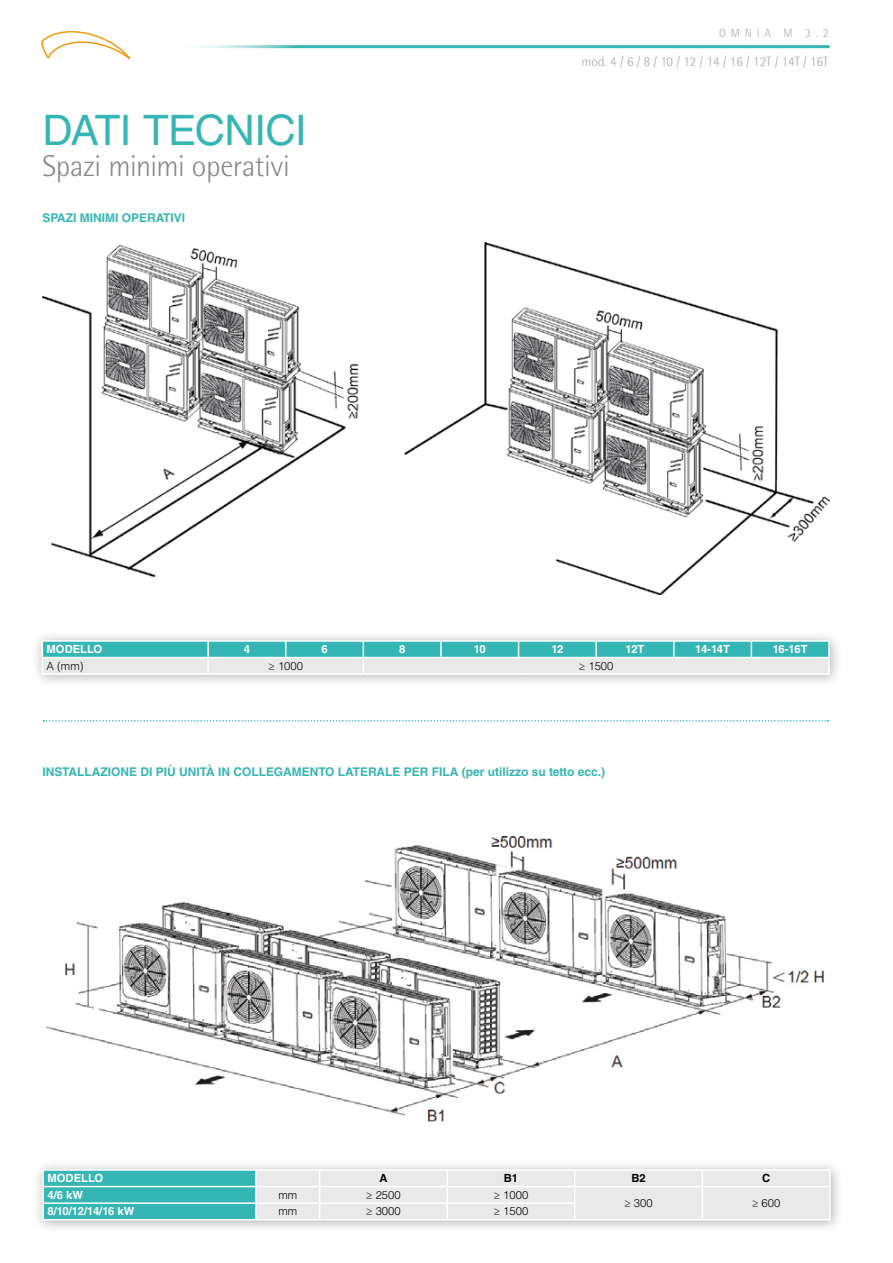
<style>
.page{position:relative;width:893px;height:1263px;background:#fff}
.page>*{position:absolute;margin:0;border:0;box-sizing:border-box;transform-origin:0 0}
.t1{font:42px "Helvetica LT Std";letter-spacing:-.015em;color:#35b5b3}
.t2{font:300 30px "Rotis Semi Sans Pro";letter-spacing:-.015em;color:#87888a}
.t3{font:300 13.5px "Rotis Semi Sans Pro";color:#a9aaac}
.t4{font:700 12px "Helvetica LT Std";color:#35b5b3}
.t5{font:300 12px "Rotis Semi Sans Pro";letter-spacing:.4em;color:#a9aaac}
.t6{font:700 11.25px "Helvetica LT Std";color:#fff}
.t7{font:300 11.25px "Helvetica LT Std";color:#000}
.t8{font:700 11.25px "Helvetica LT Std";color:#000}
</style>
<div class="page">
<hr style="left:169px;top:45px;width:659px;height:3px;background:#35b5b3">
<svg style="left:41px;top:31px;width:90px;height:29px"></svg>
<img style="left:43px;top:244px;width:316px;height:333px">
<div style="left:32px;top:630px;width:811px;height:58px;background:#000;opacity:.3"></div>
<hr style="left:42px;top:640px;width:166px;height:2px;background:#fff">
<hr style="left:42px;top:673px;width:166px;height:2px;background:#fff">
<hr style="left:208px;top:673px;width:78px;height:2px;background:#fff">
<hr style="left:286px;top:673px;width:77px;height:2px;background:#fff">
<hr style="left:363px;top:673px;width:78px;height:2px;background:#fff">
<hr style="left:441px;top:673px;width:78px;height:2px;background:#fff">
<hr style="left:519px;top:673px;width:77px;height:2px;background:#fff">
<hr style="left:596px;top:673px;width:78px;height:2px;background:#fff">
<hr style="left:674px;top:673px;width:77px;height:2px;background:#fff">
<hr style="left:751px;top:673px;width:79px;height:2px;background:#fff">
<hr style="left:208px;top:640px;width:78px;height:2px;background:#fff">
<hr style="left:286px;top:640px;width:77px;height:2px;background:#fff">
<hr style="left:363px;top:640px;width:78px;height:2px;background:#fff">
<hr style="left:441px;top:640px;width:78px;height:2px;background:#fff">
<hr style="left:519px;top:640px;width:77px;height:2px;background:#fff">
<hr style="left:596px;top:640px;width:78px;height:2px;background:#fff">
<hr style="left:674px;top:640px;width:77px;height:2px;background:#fff">
<hr style="left:751px;top:640px;width:79px;height:2px;background:#fff">
<svg style="left:42px;top:641px;width:788px;height:33px;background:#9ad3d3"></svg>
<img style="left:404px;top:242px;width:426px;height:353px">
<svg style="left:43px;top:720px;width:785px;height:2px"></svg>
<img style="left:46px;top:836px;width:778px;height:286px">
<div style="left:32px;top:1159px;width:812px;height:74px;background:#000;opacity:.3"></div>
<hr style="left:320px;top:1169px;width:127px;height:2px;background:#fff">
<hr style="left:447px;top:1169px;width:128px;height:2px;background:#fff">
<hr style="left:575px;top:1169px;width:127px;height:2px;background:#fff">
<hr style="left:702px;top:1169px;width:129px;height:2px;background:#fff">
<hr style="left:42px;top:1169px;width:214px;height:2px;background:#fff">
<hr style="left:256px;top:1169px;width:64px;height:2px;background:#fff">
<svg style="left:42px;top:1170px;width:789px;height:50px;background:#bfdede"></svg>
<hr style="left:42px;top:1219px;width:214px;height:1px;background:#fff">
<hr style="left:256px;top:1219px;width:64px;height:1px;background:#fff">
<h1 class="t1" style="left:43px;top:106px;width:266px">DATI TECNICI</h1>
<h2 class="t2" style="left:43px;top:149px;width:249px">Spazi minimi operativi</h2>
<p class="t4" style="left:42px;top:210px;width:144px">SPAZI MINIMI OPERATIVI</p>
<p class="t5" style="left:719px;top:26px;width:111px">OMNIA M 3.2</p>
<p class="t3" style="left:581px;top:53px;width:248px">mod. 4 / 6 / 8 / 10 / 12 / 14 / 16 / 12T / 14T / 16T</p>
<p class="t6" style="left:47px;top:642px;width:57px">MODELLO</p>
<p class="t6" style="left:244px;top:642px;width:8px">4</p>
<p class="t6" style="left:321px;top:642px;width:8px">6</p>
<p class="t6" style="left:399px;top:642px;width:8px">8</p>
<p class="t6" style="left:474px;top:642px;width:13px">10</p>
<p class="t6" style="left:551px;top:642px;width:14px">12</p>
<p class="t6" style="left:625px;top:642px;width:20px">12T</p>
<p class="t6" style="left:695px;top:642px;width:36px">14-14T</p>
<p class="t6" style="left:773px;top:642px;width:36px">16-16T</p>
<p class="t7" style="left:47px;top:659px;width:38px">A (mm)</p>
<p class="t7" style="left:268px;top:659px;width:36px">≥ 1000</p>
<p class="t7" style="left:579px;top:659px;width:36px">≥ 1500</p>
<p class="t4" style="left:42px;top:764px;width:564px">INSTALLAZIONE DI PIÙ UNITÀ IN COLLEGAMENTO LATERALE PER FILA (per utilizzo su tetto ecc.)</p>
<p class="t6" style="left:47px;top:1171px;width:57px">MODELLO</p>
<p class="t8" style="left:379px;top:1171px;width:10px">A</p>
<p class="t8" style="left:504px;top:1171px;width:16px">B1</p>
<p class="t8" style="left:631px;top:1171px;width:16px">B2</p>
<p class="t8" style="left:762px;top:1171px;width:10px">C</p>
<p class="t6" style="left:47px;top:1188px;width:37px">4/6 kW</p>
<p class="t7" style="left:278px;top:1188px;width:20px">mm</p>
<p class="t7" style="left:366px;top:1188px;width:36px">≥ 2500</p>
<p class="t7" style="left:494px;top:1188px;width:36px">≥ 1000</p>
<p class="t7" style="left:624px;top:1196px;width:30px">≥ 300</p>
<p class="t7" style="left:752px;top:1196px;width:30px">≥ 600</p>
<p class="t6" style="left:48px;top:1205px;width:89px">8/10/12/14/16 kW</p>
<p class="t7" style="left:278px;top:1204px;width:20px">mm</p>
<p class="t7" style="left:366px;top:1204px;width:36px">≥ 3000</p>
<p class="t7" style="left:494px;top:1204px;width:36px">≥ 1500</p>
</div>
